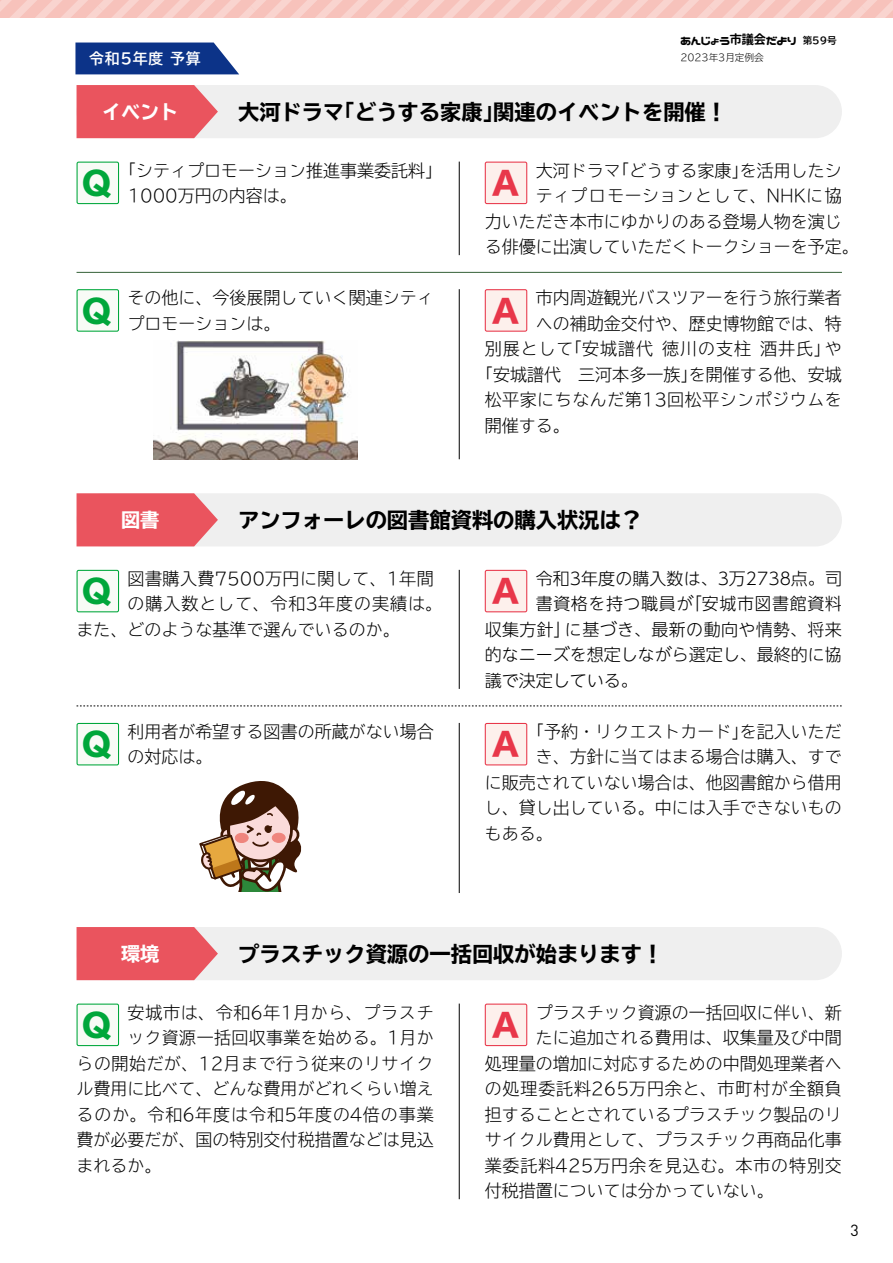
<style>
.page{position:relative;width:893px;height:1263px;background:#fff}
.page>*{position:absolute;margin:0;border:0;box-sizing:border-box;transform-origin:0 0}
.t1{font:800 31.95px "TBUD Go Std";color:#e8374a}
.t2{font:800 31.95px "TBUD Go Std";color:#00a73b}
.t3{font:700 expanded 21.3px "TBUD Go Std";color:#000}
.t4{font:700 expanded 19.2px "TBUD Go Std";color:#fff}
.t5{font:300 16.95px/25.5px "TBUD Go Std Super";color:#000}
.t6{font:300 16.95px "UD Shin Go NT Pro";letter-spacing:.005em;color:#000}
.t7{font:300 16.95px "TBUD Go Std Super";letter-spacing:.03em;color:#000}
.t8{font:300 16.95px "TBUD Go Std Super";letter-spacing:.055em;color:#000}
.t9{font:300 16.95px "TBUD Go Std Super";letter-spacing:.05em;color:#000}
.t10{font:300 16.95px "TBUD Go Std Super";letter-spacing:.045em;color:#000}
.t11{font:300 16.95px "TBUD Go Std Super";letter-spacing:.02em;color:#000}
.t12{font:300 16.95px "UD Shin Go NT Pro";letter-spacing:.035em;color:#000}
.t13{font:15.9px "DINOT";color:#000}
.t14{font:700 14.85px "TBUD Go Std";letter-spacing:.05em;color:#fff}
.t15{font:13.8px "Nico Moji+";letter-spacing:-.06em;color:#000}
.t16{font:300 9.6px "TBUD Go Std Super";color:#000}
.s1{font-size:12.75px}
.s2{font-family:"TBUD Go Std";font-weight:700;font-size:9.6px}
</style>
<div class="page">
<div style="left:0;top:0;width:893px;height:17px;background:linear-gradient(to right,#f8c9c3,#f8c9c3)"></div>
<svg style="left:75px;top:43px;width:164px;height:31px;background:#1f4391"></svg>
<div style="left:77px;top:85px;width:765px;height:53px;background:#efefef;border-radius:27px"></div>
<svg style="left:77px;top:85px;width:141px;height:53px;background:#ea616a"></svg>
<div style="left:77px;top:162px;width:42px;height:42px;background:#f8fbf6;border-radius:2px"></div>
<div style="left:77px;top:162px;width:42px;height:42px;border:1px solid #00a73b;border-radius:2px"></div>
<div style="left:485px;top:162px;width:42px;height:42px;background:#fdf0ec;border-radius:2px"></div>
<div style="left:485px;top:162px;width:42px;height:42px;border:1px solid #e8374a;border-radius:2px"></div>
<hr style="left:459px;top:162px;width:1px;height:93px;background:#000">
<div style="left:77px;top:927px;width:765px;height:53px;background:#efefef;border-radius:27px"></div>
<svg style="left:77px;top:927px;width:141px;height:53px;background:#ea616a"></svg>
<div style="left:77px;top:1004px;width:42px;height:41px;background:#f8fbf6;border-radius:2px"></div>
<div style="left:77px;top:1003px;width:42px;height:43px;border:1px solid #00a73b;border-radius:2px"></div>
<div style="left:485px;top:1004px;width:42px;height:41px;background:#fdf0ec;border-radius:2px"></div>
<div style="left:485px;top:1003px;width:42px;height:43px;border:1px solid #e8374a;border-radius:2px"></div>
<hr style="left:459px;top:1003px;width:1px;height:196px;background:#000">
<div style="left:77px;top:493px;width:765px;height:53px;background:#efefef;border-radius:27px"></div>
<svg style="left:77px;top:493px;width:141px;height:53px;background:#ea616a"></svg>
<svg style="left:77px;top:706px;width:765px;height:1px"></svg>
<div style="left:77px;top:570px;width:42px;height:42px;background:#f8fbf6;border-radius:2px"></div>
<div style="left:77px;top:570px;width:42px;height:42px;border:1px solid #00a73b;border-radius:2px"></div>
<div style="left:485px;top:570px;width:42px;height:42px;background:#fdf0ec;border-radius:2px"></div>
<div style="left:485px;top:570px;width:42px;height:42px;border:1px solid #e8374a;border-radius:2px"></div>
<hr style="left:459px;top:570px;width:1px;height:119px;background:#000">
<div style="left:77px;top:723px;width:42px;height:42px;background:#f8fbf6;border-radius:2px"></div>
<div style="left:77px;top:723px;width:42px;height:42px;border:1px solid #00a73b;border-radius:2px"></div>
<div style="left:485px;top:723px;width:42px;height:42px;background:#fdf0ec;border-radius:2px"></div>
<div style="left:485px;top:723px;width:42px;height:42px;border:1px solid #e8374a;border-radius:2px"></div>
<hr style="left:459px;top:723px;width:1px;height:170px;background:#000">
<div style="left:77px;top:290px;width:42px;height:41px;background:#f8fbf6;border-radius:2px"></div>
<div style="left:77px;top:289px;width:42px;height:43px;border:1px solid #00a73b;border-radius:2px"></div>
<div style="left:485px;top:290px;width:42px;height:41px;background:#fdf0ec;border-radius:2px"></div>
<div style="left:485px;top:289px;width:42px;height:43px;border:1px solid #e8374a;border-radius:2px"></div>
<hr style="left:459px;top:289px;width:1px;height:170px;background:#000">
<hr style="left:77px;top:272px;width:765px;height:1px;background:#356138">
<svg style="left:199px;top:781px;width:103px;height:111px"></svg>
<img style="left:153px;top:340px;width:204px;height:119px">
<p class="t15" style="left:680px;top:30px;width:158px">あんじょう<span class="s1">市議会</span>だより <span class="s2">第59号</span></p>
<p class="t14" style="left:89px;top:46px;width:113px">令和5年度 予算</p>
<p class="t4" style="left:102px;top:101px;width:78px">イベント</p>
<p class="t3" style="left:238px;top:100px;width:490px">大河ドラマ「どうする家康」関連のイベントを開催！</p>
<p class="t5" style="left:82px;top:157px;width:362px;text-indent:37px">「シティプロモーション推進事業委託料」<br><sup>Q</sup> 1000万円の内容は。</p>
<p class="t5" style="left:536px;top:157px;width:308px">大河ドラマ「どうする家康」を活用したシ</p>
<p class="t16" style="left:680px;top:50px;width:85px">2023年3月定例会</p>
<h1 class="t1" style="left:492px;top:165px;width:28px">A</h1>
<p class="t5" style="left:536px;top:182px;width:308px">ティプロモーションとして、NHKに協</p>
<p class="t5" style="left:485px;top:208px;width:359px">力いただき本市にゆかりのある登場人物を演じ</p>
<p class="t5" style="left:485px;top:233px;width:376px">る俳優に出演していただくトークショーを予定。</p>
<p class="t5" style="left:82px;top:284px;width:353px;text-indent:46px">その他に、今後展開していく関連シティ<br><sup>Q</sup> プロモーションは。</p>
<p class="t5" style="left:536px;top:284px;width:308px">市内周遊観光バスツアーを行う旅行業者</p>
<h1 class="t1" style="left:492px;top:293px;width:28px">A</h1>
<p class="t5" style="left:536px;top:310px;width:308px">への補助金交付や、歴史博物館では、特</p>
<p class="t8" style="left:485px;top:335px;width:359px">別展として「安城譜代徳川の支柱酒井氏」や</p>
<p class="t5" style="left:476px;top:361px;width:367px">「安城譜代　三河本多一族」を開催する他、安城</p>
<p class="t7" style="left:485px;top:386px;width:359px">松平家にちなんだ第13回松平シンポジウムを</p>
<p class="t5" style="left:485px;top:412px;width:87px">開催する。</p>
<p class="t4" style="left:121px;top:509px;width:40px">図書</p>
<p class="t3" style="left:238px;top:508px;width:405px">アンフォーレの図書館資料の購入状況は？</p>
<p class="t7" style="left:128px;top:564px;width:308px">図書購入費7500万円に関して、1年間</p>
<p class="t8" style="left:128px;top:590px;width:316px">の購入数として、令和3年度の実績は。</p>
<p class="t5" style="left:77px;top:616px;width:325px">また、どのような基準で選んでいるのか。</p>
<h1 class="t2" style="left:82px;top:573px;width:32px">Q</h1>
<p class="t6" style="left:536px;top:565px;width:308px">令和3年度の購入数は、3万2738点。司</p>
<h1 class="t1" style="left:492px;top:573px;width:28px">A</h1>
<p class="t12" style="left:536px;top:590px;width:308px">書資格を持つ職員が「安城市図書館資料</p>
<p class="t6" style="left:485px;top:616px;width:359px">収集方針」に基づき、最新の動向や情勢、将来</p>
<p class="t6" style="left:485px;top:641px;width:359px">的なニーズを想定しながら選定し、最終的に協</p>
<p class="t6" style="left:485px;top:667px;width:155px">議で決定している。</p>
<p class="t5" style="left:82px;top:718px;width:353px;text-indent:46px">利用者が希望する図書の所蔵がない場合<br><sup>Q</sup> の対応は。</p>
<p class="t5" style="left:527px;top:718px;width:316px">「予約・リクエストカード」を記入いただ</p>
<h1 class="t1" style="left:492px;top:726px;width:28px">A</h1>
<p class="t5" style="left:536px;top:744px;width:308px">き、方針に当てはまる場合は購入、すで</p>
<p class="t5" style="left:485px;top:769px;width:359px">に販売されていない場合は、他図書館から借用</p>
<p class="t5" style="left:485px;top:795px;width:359px">し、貸し出している。中には入手できないもの</p>
<p class="t5" style="left:485px;top:820px;width:70px">もある。</p>
<p class="t4" style="left:121px;top:943px;width:40px">環境</p>
<p class="t3" style="left:238px;top:942px;width:427px">プラスチック資源の一括回収が始まります！</p>
<p class="t10" style="left:128px;top:998px;width:308px">安城市は、令和6年1月から、プラスチ</p>
<p class="t11" style="left:128px;top:1024px;width:308px">ック資源一括回収事業を始める。1月か</p>
<p class="t7" style="left:77px;top:1049px;width:359px">らの開始だが、12月まで行う従来のリサイク</p>
<p class="t5" style="left:77px;top:1075px;width:359px">ル費用に比べて、どんな費用がどれくらい増え</p>
<p class="t8" style="left:77px;top:1100px;width:359px">るのか。令和6年度は令和5年度の4倍の事業</p>
<p class="t5" style="left:77px;top:1126px;width:359px">費が必要だが、国の特別交付税措置などは見込</p>
<p class="t5" style="left:77px;top:1152px;width:87px">まれるか。</p>
<h1 class="t2" style="left:82px;top:1007px;width:32px">Q</h1>
<p class="t5" style="left:536px;top:999px;width:308px">プラスチック資源の一括回収に伴い、新</p>
<h1 class="t1" style="left:492px;top:1007px;width:28px">A</h1>
<p class="t5" style="left:536px;top:1024px;width:308px">たに追加される費用は、収集量及び中間</p>
<p class="t5" style="left:485px;top:1050px;width:359px">処理量の増加に対応するための中間処理業者へ</p>
<p class="t9" style="left:485px;top:1075px;width:359px">の処理委託料265万円余と、市町村が全額負</p>
<p class="t5" style="left:485px;top:1101px;width:359px">担することとされているプラスチック製品のリ</p>
<p class="t5" style="left:485px;top:1126px;width:359px">サイクル費用として、プラスチック再商品化事</p>
<p class="t9" style="left:485px;top:1151px;width:359px">業委託料425万円余を見込む。本市の特別交</p>
<p class="t5" style="left:485px;top:1177px;width:291px">付税措置については分かっていない。</p>
<p class="t13" style="left:850px;top:1219px;width:10px">3</p>
</div>
